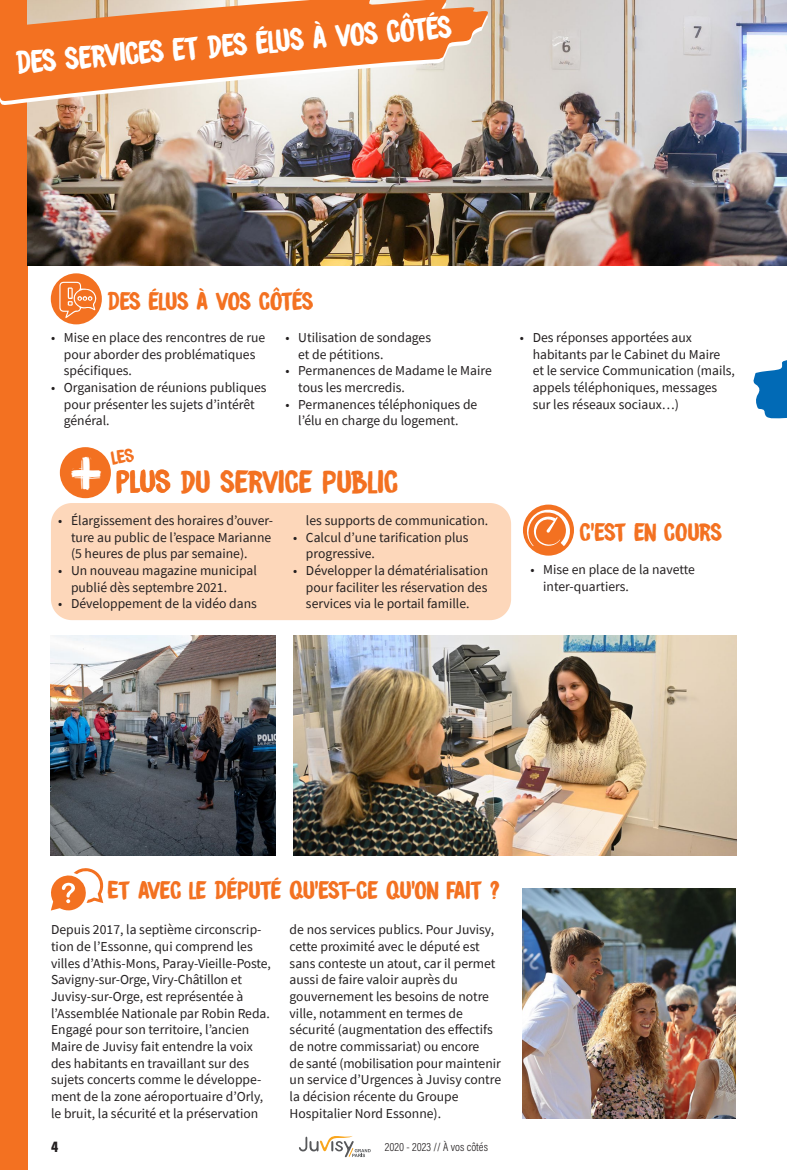
<style>
.page{position:relative;width:787px;height:1170px;background:#fff}
.page>*{position:absolute;margin:0;border:0;box-sizing:border-box;transform-origin:0 0}
.t1{font:42.3px "appopaint";color:#fff}
.t2{font:28.65px "DK Brush Crush";letter-spacing:-.01em;color:#f37121}
.t3{font:28.5px "DK Brush Crush";color:#fff;scale:.96 1}
.t4{font:22.5px "DK Brush Crush";letter-spacing:-.05em;color:#f37121}
.t5{font:15.75px "Acumin Variable Concept";color:#231f20}
.t6{font:13.65px/16.6px "Source Sans Pro";color:#231f20}
.t7{font:12px "Acumin Variable Concept";letter-spacing:.005em;color:#231f20}
</style>
<div class="page">
<svg style="left:299px;top:1136px;width:71px;height:21px"></svg>
<div style="left:0;top:0;width:28px;height:1169px;background:#f37121"></div>
<div style="left:61px;top:513px;width:439px;height:96px;background:#fdd7ba;border-radius:10px"></div>
<div style="left:51px;top:503px;width:460px;height:117px;border:21px solid #fdd7ba;border-radius:10px"></div>
<div style="left:51px;top:273px;width:51px;height:51px;background:#f37121;border-radius:50%"></div>
<img style="left:28px;top:0;width:759px;height:266px">
<svg style="left:0;top:102px;width:489px;height:4px;background:#e1cebc"></svg>
<svg style="left:0;top:0;width:489px;height:102px;background:#ef985f"></svg>
<svg style="left:59px;top:282px;width:37px;height:36px"></svg>
<div style="left:523px;top:504px;width:51px;height:51px;background:#f37121;border-radius:50%"></div>
<svg style="left:524px;top:507px;width:48px;height:40px"></svg>
<svg style="left:51px;top:868px;width:53px;height:42px"></svg>
<div style="left:60px;top:447px;width:51px;height:51px;background:#f37121;border-radius:50%"></div>
<img style="left:522px;top:888px;width:214px;height:230px">
<svg style="left:753px;top:360px;width:34px;height:59px"></svg>
<img style="left:293px;top:635px;width:443px;height:220px">
<img style="left:51px;top:635px;width:224px;height:220px">
<p class="t3" style="left:15px;top:43px;width:456px;rotate:-5deg">DES SERVICES ET DES ÉLUS À VOS CÔTÉS</p>
<p class="t4" style="left:107px;top:284px;width:208px">DES ÉLUS À VOS CÔTÉS</p>
<p class="t6" style="left:64px;top:329px;width:203px;text-indent:-13px">• Mise en place des rencontres de rue pour aborder des problématiques spécifiques.</p>
<p class="t6" style="left:64px;top:379px;width:204px;text-indent:-13px">• Organisation de réunions publiques pour présenter les sujets d’intérêt général.</p>
<p class="t6" style="left:298px;top:329px;width:134px;text-indent:-13px">• Utilisation de sondages et de pétitions.</p>
<p class="t6" style="left:298px;top:362px;width:195px;text-indent:-13px">• Permanences de Madame le Maire tous les mercredis.</p>
<p class="t6" style="left:285px;top:396px;width:193px;text-align:center">• Permanences téléphoniques de l’élu en charge du logement.</p>
<p class="t1" style="left:71px;top:451px;width:32px">+</p>
<p class="t2" style="left:116px;top:461px;width:283px">PLUS DU SERVICE PUBLIC</p>
<p class="t6" style="left:71px;top:512px;width:204px;text-indent:-13px">• Élargissement des horaires d’ouver&shy;ture au public de l’espace Marianne (5 heures de plus par semaine).</p>
<p class="t6" style="left:71px;top:562px;width:187px;text-indent:-13px">• Un nouveau magazine municipal publié dès septembre 2021.</p>
<p class="t6" style="left:58px;top:595px;width:200px">• Développement de la vidéo dans</p>
<p class="t6" style="left:306px;top:512px;width:184px">les supports de communication.</p>
<p class="t6" style="left:306px;top:528px;width:164px;text-indent:-13px">• Calcul d’une tarification plus progressive.</p>
<p class="t6" style="left:306px;top:562px;width:184px;text-align:justify;text-indent:-13px">• Développer la dématérialisation pour faciliter les réservation des services via le portail famille.</p>
<p class="t6" style="left:532px;top:329px;width:204px;text-indent:-13px">• Des réponses apportées aux habitants par le Cabinet du Maire et le service Communication (mails, appels téléphoniques, messages sur les réseaux sociaux…)</p>
<p class="t4" style="left:579px;top:516px;width:144px">C’EST EN COURS</p>
<p class="t6" style="left:543px;top:561px;width:153px;text-indent:-13px">• Mise en place de la navette inter-quartiers.</p>
<p class="t4" style="left:107px;top:874px;width:394px">ET AVEC LE DÉPUTÉ QU’EST-CE QU’ON FAIT ?</p>
<p class="t6" style="left:51px;top:921px;width:221px">Depuis 2017, la septième circonscrip&shy;tion de l’Essonne, qui comprend les villes d’Athis-Mons, Paray-Vieille-Poste, Savigny-sur-Orge, Viry-Châtillon et Juvisy-sur-Orge, est représentée à l’Assemblée Nationale par Robin Reda.<br>Engagé pour son territoire, l’ancien Maire de Juvisy fait entendre la voix des habitants en travaillant sur des sujets concerts comme le développe&shy;ment de la zone aéroportuaire d’Orly, le bruit, la sécurité et la préservation</p>
<p class="t6" style="left:289px;top:921px;width:213px">de nos services publics. Pour Juvisy, cette proximité avec le député est sans conteste un atout, car il permet aussi de faire valoir auprès du gouvernement les besoins de notre ville, notamment en termes de sécurité (augmentation des effectifs de notre commissariat) ou encore<br>de santé (mobilisation pour maintenir un service d’Urgences à Juvisy contre la décision récente du Groupe Hospitalier Nord Essonne).</p>
<p class="t5" style="left:51px;top:1135px;width:9px">4</p>
<p class="t7" style="left:385px;top:1138px;width:105px">2020 - 2023 // À vos côtés</p>
</div>
